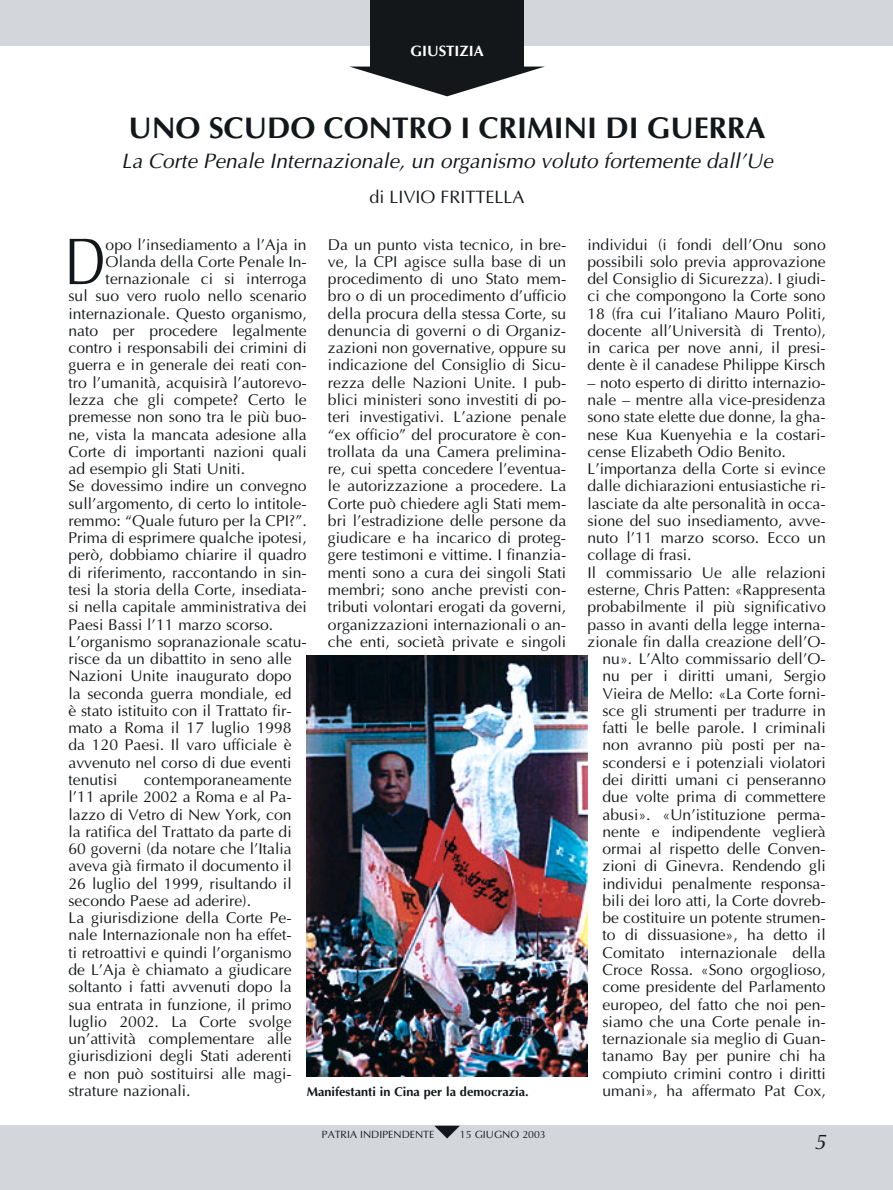
<style>
.page{position:relative;width:893px;height:1190px;background:#fff}
.page>*{position:absolute;margin:0;border:0;box-sizing:border-box;transform-origin:0 0}
.t1{font:66.45px "Optima";color:#141719;scale:.8 1}
.t2{font:700 30px "Optima";color:#141719}
.t3{font:italic 21px "Optima";color:#141719}
.t4{font:18px "Optima";color:#141719}
.t5{font:15.75px/17.2px "Optima";color:#141719;text-align:justify}
.t6{font:700 15px "Optima";color:#fff}
.t7{font:700 12.75px "Optima";color:#141719}
.t8{font:10.5px "Optima";color:#141719}
</style>
<div class="page">
<div style="left:0;top:1125px;width:892px;height:64px;background:#d3d6db"></div>
<div style="left:0;top:0;width:892px;height:45px;background:#d3d6db"></div>
<div style="left:370px;top:0;width:153px;height:67px;background:#141719"></div>
<svg style="left:351px;top:67px;width:192px;height:29px"></svg>
<svg style="left:434px;top:1125px;width:26px;height:13px"></svg>
<img style="left:307px;top:655px;width:280px;height:421px">
<p class="t6" style="left:410px;top:44px;width:75px">GIUSTIZIA</p>
<h2 class="t2" style="left:129px;top:115px;width:638px">UNO SCUDO CONTRO I CRIMINI DI GUERRA</h2>
<h3 class="t3" style="left:121px;top:152px;width:653px">La Corte Penale Internazionale, un organismo voluto fortemente dall’Ue</h3>
<p class="t4" style="left:369px;top:189px;width:157px">di LIVIO FRITTELLA</p>
<p class="t5" style="left:328px;top:237px;width:240px">Da un punto vista tecnico, in bre&shy;ve, la CPI agisce sulla base di un procedimento di uno Stato mem&shy;bro o di un procedimento d’ufficio della procura della stessa Corte, su denuncia di governi o di Organiz&shy;zazioni non governative, oppure su indicazione del Consiglio di Sicu&shy;rezza delle Nazioni Unite. I pub&shy;blici ministeri sono investiti di po&shy;teri investigativi. L’azione penale “ex officio” del procuratore è con&shy;trollata da una Camera prelimina&shy;re, cui spetta concedere l’eventua&shy;le autorizzazione a procedere. La Corte può chiedere agli Stati mem&shy;bri l’estradizione delle persone da giudicare e ha incarico di proteg&shy;gere testimoni e vittime. I finanzia&shy;menti sono a cura dei singoli Stati membri; sono anche previsti con&shy;tributi volontari erogati da governi, organizzazioni internazionali o an&shy;che enti, società private e singoli</p>
<p class="t5" style="left:587px;top:237px;width:240px">individui (i fondi dell’Onu sono possibili solo previa approvazione del Consiglio di Sicurezza). I giudi&shy;ci che compongono la Corte sono 18 (fra cui l’italiano Mauro Politi, docente all’Università di Trento), in carica per nove anni, il presi&shy;dente è il canadese Philippe Kirsch</p>
<h1 class="t1" style="left:64px;top:234px;width:53px">D</h1>
<p class="t5" style="left:106px;top:237px;width:202px">opo l’insediamento a l’Aja in</p>
<p class="t5" style="left:106px;top:254px;width:202px">Olanda della Corte Penale In-</p>
<p class="t5" style="left:106px;top:272px;width:202px">ternazionale ci si interroga</p>
<p class="t5" style="left:68px;top:289px;width:240px">sul suo vero ruolo nello scenario</p>
<p class="t5" style="left:68px;top:306px;width:240px">internazionale. Questo organismo,</p>
<p class="t5" style="left:68px;top:323px;width:240px">nato per procedere legalmente</p>
<p class="t5" style="left:68px;top:341px;width:240px">contro i responsabili dei crimini di</p>
<p class="t5" style="left:68px;top:358px;width:240px">guerra e in generale dei reati con-</p>
<p class="t5" style="left:68px;top:375px;width:240px">tro l’umanità, acquisirà l’autorevo-</p>
<p class="t5" style="left:68px;top:392px;width:240px">lezza che gli compete? Certo le</p>
<p class="t5" style="left:68px;top:410px;width:240px">premesse non sono tra le più buo-</p>
<p class="t5" style="left:68px;top:427px;width:240px">ne, vista la mancata adesione alla</p>
<p class="t5" style="left:68px;top:444px;width:240px">Corte di importanti nazioni quali</p>
<p class="t5" style="left:68px;top:461px;width:178px">ad esempio gli Stati Uniti.</p>
<p class="t5" style="left:68px;top:479px;width:240px">Se dovessimo indire un convegno</p>
<p class="t5" style="left:68px;top:496px;width:240px">sull’argomento, di certo lo intitole-</p>
<p class="t5" style="left:68px;top:513px;width:240px">remmo: “Quale futuro per la CPI?”.</p>
<p class="t5" style="left:68px;top:531px;width:240px">Prima di esprimere qualche ipotesi,</p>
<p class="t5" style="left:68px;top:548px;width:240px">però, dobbiamo chiarire il quadro</p>
<p class="t5" style="left:68px;top:565px;width:240px">di riferimento, raccontando in sin-</p>
<p class="t5" style="left:68px;top:582px;width:240px">tesi la storia della Corte, insediata-</p>
<p class="t5" style="left:68px;top:600px;width:240px">si nella capitale amministrativa dei</p>
<p class="t5" style="left:68px;top:617px;width:206px">Paesi Bassi l’11 marzo scorso.</p>
<p class="t5" style="left:68px;top:634px;width:240px">L’organismo sopranazionale scatu-</p>
<p class="t5" style="left:68px;top:651px;width:225px">risce da un dibattito in seno alle</p>
<p class="t5" style="left:68px;top:669px;width:225px">Nazioni Unite inaugurato dopo</p>
<p class="t5" style="left:68px;top:686px;width:225px">la seconda guerra mondiale, ed</p>
<p class="t5" style="left:68px;top:703px;width:225px">è stato istituito con il Trattato fir-</p>
<p class="t5" style="left:68px;top:720px;width:225px">mato a Roma il 17 luglio 1998</p>
<p class="t5" style="left:68px;top:738px;width:225px">da 120 Paesi. Il varo ufficiale è</p>
<p class="t5" style="left:68px;top:755px;width:225px">avvenuto nel corso di due eventi</p>
<p class="t5" style="left:68px;top:772px;width:51px">tenutisi</p>
<p class="t5" style="left:587px;top:375px;width:240px">– noto esperto di diritto internazio-</p>
<p class="t5" style="left:587px;top:392px;width:240px">nale – mentre alla vice-presidenza</p>
<p class="t5" style="left:587px;top:410px;width:240px">sono state elette due donne, la gha-</p>
<p class="t5" style="left:587px;top:427px;width:240px">nese Kua Kuenyehia e la costari-</p>
<p class="t5" style="left:587px;top:444px;width:200px">cense Elizabeth Odio Benito.</p>
<p class="t5" style="left:587px;top:461px;width:240px">L’importanza della Corte si evince</p>
<p class="t5" style="left:587px;top:479px;width:240px">dalle dichiarazioni entusiastiche ri-</p>
<p class="t5" style="left:587px;top:496px;width:240px">lasciate da alte personalità in occa-</p>
<p class="t5" style="left:587px;top:513px;width:240px">sione del suo insediamento, avve-</p>
<p class="t5" style="left:587px;top:531px;width:240px">nuto l’11 marzo scorso. Ecco un</p>
<p class="t5" style="left:587px;top:548px;width:106px">collage di frasi.</p>
<p class="t5" style="left:587px;top:565px;width:240px">Il commissario Ue alle relazioni</p>
<p class="t5" style="left:587px;top:582px;width:240px">esterne, Chris Patten: «Rappresenta</p>
<p class="t5" style="left:587px;top:600px;width:240px">probabilmente il più significativo</p>
<p class="t5" style="left:587px;top:617px;width:240px">passo in avanti della legge interna-</p>
<p class="t5" style="left:587px;top:634px;width:240px">zionale fin dalla creazione dell’O-</p>
<p class="t5" style="left:602px;top:651px;width:225px">nu». L’Alto commissario dell’O-</p>
<p class="t5" style="left:602px;top:669px;width:225px">nu per i diritti umani, Sergio</p>
<p class="t5" style="left:602px;top:686px;width:225px">Vieira de Mello: «La Corte forni-</p>
<p class="t5" style="left:602px;top:703px;width:225px">sce gli strumenti per tradurre in</p>
<p class="t5" style="left:602px;top:720px;width:225px">fatti le belle parole. I criminali</p>
<p class="t5" style="left:602px;top:738px;width:225px">non avranno più posti per na-</p>
<p class="t5" style="left:602px;top:755px;width:225px">scondersi e i potenziali violatori</p>
<p class="t5" style="left:602px;top:772px;width:225px">dei diritti umani ci penseranno</p>
<p class="t5" style="left:602px;top:790px;width:225px">due volte prima di commettere</p>
<p class="t5" style="left:602px;top:807px;width:225px">abusi». «Un’istituzione perma-</p>
<p class="t5" style="left:602px;top:824px;width:225px">nente e indipendente veglierà</p>
<p class="t5" style="left:602px;top:841px;width:225px">ormai al rispetto delle Conven-</p>
<p class="t5" style="left:602px;top:859px;width:225px">zioni di Ginevra. Rendendo gli</p>
<p class="t5" style="left:602px;top:876px;width:225px">individui penalmente responsa-</p>
<p class="t5" style="left:602px;top:893px;width:225px">bili dei loro atti, la Corte dovreb-</p>
<p class="t5" style="left:602px;top:910px;width:225px">be costituire un potente strumen-</p>
<p class="t5" style="left:602px;top:928px;width:225px">to di dissuasione», ha detto il</p>
<p class="t5" style="left:602px;top:945px;width:225px">Comitato internazionale della</p>
<p class="t5" style="left:602px;top:962px;width:225px">Croce Rossa. «Sono orgoglioso,</p>
<p class="t5" style="left:602px;top:979px;width:225px">come presidente del Parlamento</p>
<p class="t5" style="left:602px;top:997px;width:225px">europeo, del fatto che noi pen-</p>
<p class="t5" style="left:602px;top:1014px;width:225px">siamo che una Corte penale in-</p>
<p class="t5" style="left:602px;top:1031px;width:225px">ternazionale sia meglio di Guan-</p>
<p class="t5" style="left:602px;top:1048px;width:225px">tanamo Bay per punire chi ha</p>
<p class="t5" style="left:602px;top:1066px;width:225px">compiuto crimini contro i diritti</p>
<p class="t5" style="left:602px;top:1083px;width:225px">umani», ha affermato Pat Cox,</p>
<p class="t5" style="left:68px;top:772px;width:225px;text-align:left;text-indent:75px">contemporaneamente l’11 aprile 2002 a Roma e al Pa&shy;lazzo di Vetro di New York, con la ratifica del Trattato da parte di<br>60 governi (da notare che l’Italia aveva già firmato il documento il<br>26 luglio del 1999, risultando il secondo Paese ad aderire).<br>La giurisdizione della Corte Pe&shy;nale Internazionale non ha effet&shy;ti retroattivi e quindi l’organismo de L’Aja è chiamato a giudicare soltanto i fatti avvenuti dopo la sua entrata in funzione, il primo luglio 2002. La Corte svolge un’attività complementare alle giurisdizioni degli Stati aderenti e non può sostituirsi alle magi&shy;strature nazionali.</p>
<p class="t7" style="left:307px;top:1086px;width:223px">Manifestanti in Cina per la democrazia.</p>
<p class="t8" style="left:322px;top:1130px;width:114px">PATRIA INDIPENDENTE</p>
<p class="t8" style="left:460px;top:1130px;width:87px">15 GIUGNO 2003</p>
<h3 class="t3" style="left:814px;top:1132px;width:13px">5</h3>
</div>
